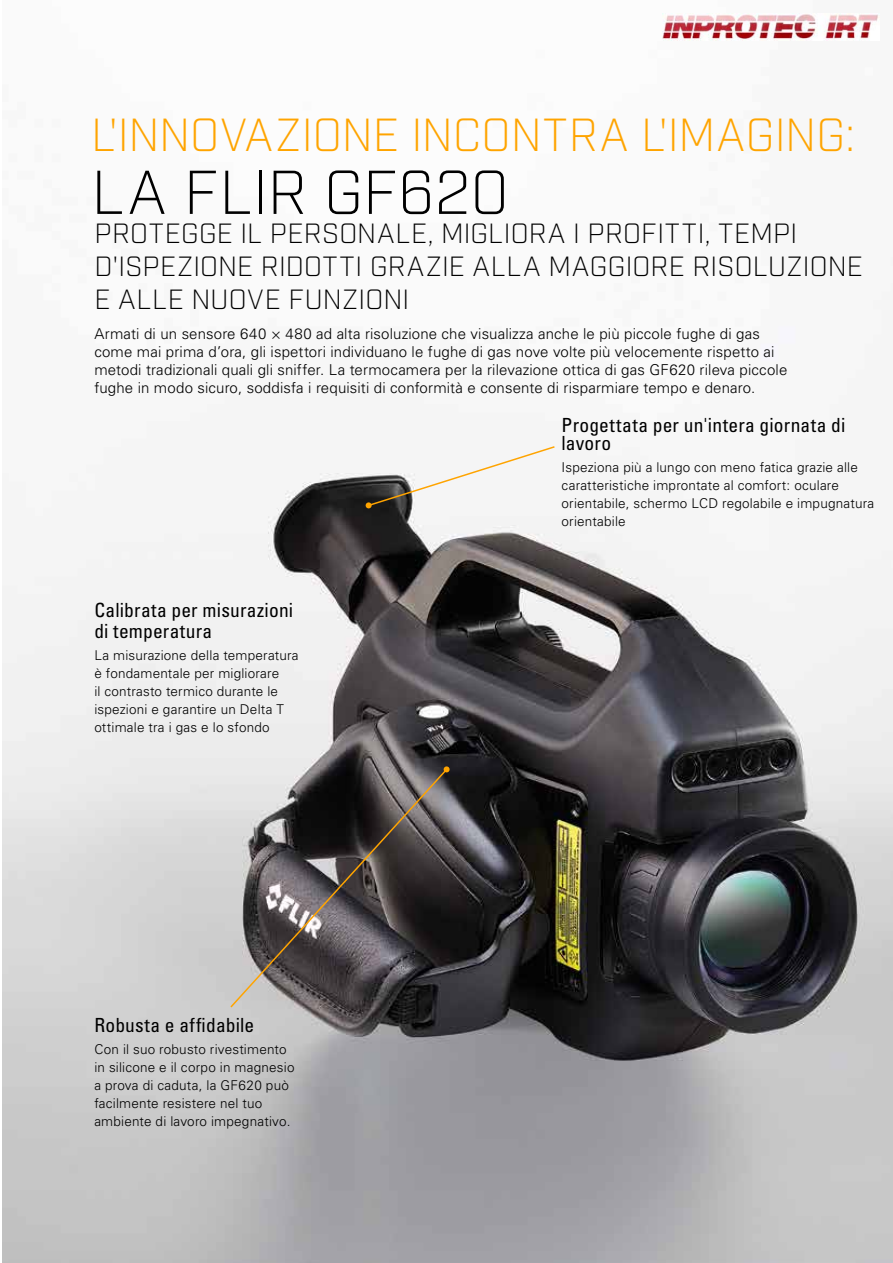
<style>
.page{position:relative;width:893px;height:1263px;background:#fff}
.page>*{position:absolute;margin:0;border:0;box-sizing:border-box;transform-origin:0 0}
.t1{font:300 60px "Industry";letter-spacing:.005em;color:#000}
.t2{font:300 45px "Industry";color:#ffa400}
.t3{font:300 27px/33px "Industry";letter-spacing:.015em;color:#000}
.t4{font:condensed 19.5px/21px "Univers LT Std";letter-spacing:.01em;color:#000}
.t5{font:300 15px/18px "Univers LT Std";letter-spacing:.01em;color:#000}
.t6{font:300 13.5px/18px "Univers LT Std";letter-spacing:.015em;color:#000}
</style>
<div class="page">
<img style="left:2px;top:13px;width:891px;height:1250px">
<img style="left:807px;top:163px;width:86px;height:627px">
<svg style="left:366px;top:445px;width:190px;height:63px"></svg>
<svg style="left:229px;top:767px;width:220px;height:242px;background:#605c5c"></svg>
<svg style="left:443px;top:766px;width:7px;height:7px"></svg>
<img style="left:662px;top:14px;width:218px;height:26px">
<h2 class="t2" style="left:91px;top:108px;width:765px">L'INNOVAZIONE INCONTRA L'IMAGING:</h2>
<h1 class="t1" style="left:91px;top:157px;width:419px">LA FLIR GF620</h1>
<h3 class="t3" style="left:94px;top:217px;width:770px">PROTEGGE IL PERSONALE, MIGLIORA I PROFITTI, TEMPI<br>D'ISPEZIONE RIDOTTI GRAZIE ALLA MAGGIORE RISOLUZIONE<br>E ALLE NUOVE FUNZIONI</h3>
<p class="t5" style="left:94px;top:325px;width:694px">Armati di un sensore 640 × 480 ad alta risoluzione che visualizza anche le più piccole fughe di gas come mai prima d’ora, gli ispettori individuano le fughe di gas nove volte più velocemente rispetto ai metodi tradizionali quali gli sniffer. La termocamera per la rilevazione ottica di gas GF620 rileva piccole fughe in modo sicuro, soddisfa i requisiti di conformità e consente di risparmiare tempo e denaro.</p>
<h3 class="t4" style="left:94px;top:599px;width:200px">Calibrata per misurazioni di temperatura</h3>
<p class="t6" style="left:94px;top:647px;width:206px">La misurazione della temperatura è fondamentale per migliorare<br>il contrasto termico durante le ispezioni e garantire un Delta T ottimale tra i gas e lo sfondo</p>
<h3 class="t4" style="left:94px;top:1014px;width:162px">Robusta e affidabile</h3>
<p class="t6" style="left:94px;top:1041px;width:202px">Con il suo robusto rivestimento in silicone e il corpo in magnesio a prova di caduta, la GF620 può facilmente resistere nel tuo ambiente di lavoro impegnativo.</p>
<h3 class="t4" style="left:562px;top:416px;width:285px;line-height:18px">Progettata per un'intera giornata di lavoro</h3>
<p class="t6" style="left:562px;top:458px;width:314px">Ispeziona più a lungo con meno fatica grazie alle caratteristiche improntate al comfort: oculare orientabile, schermo LCD regolabile e impugnatura orientabile</p>
</div>
